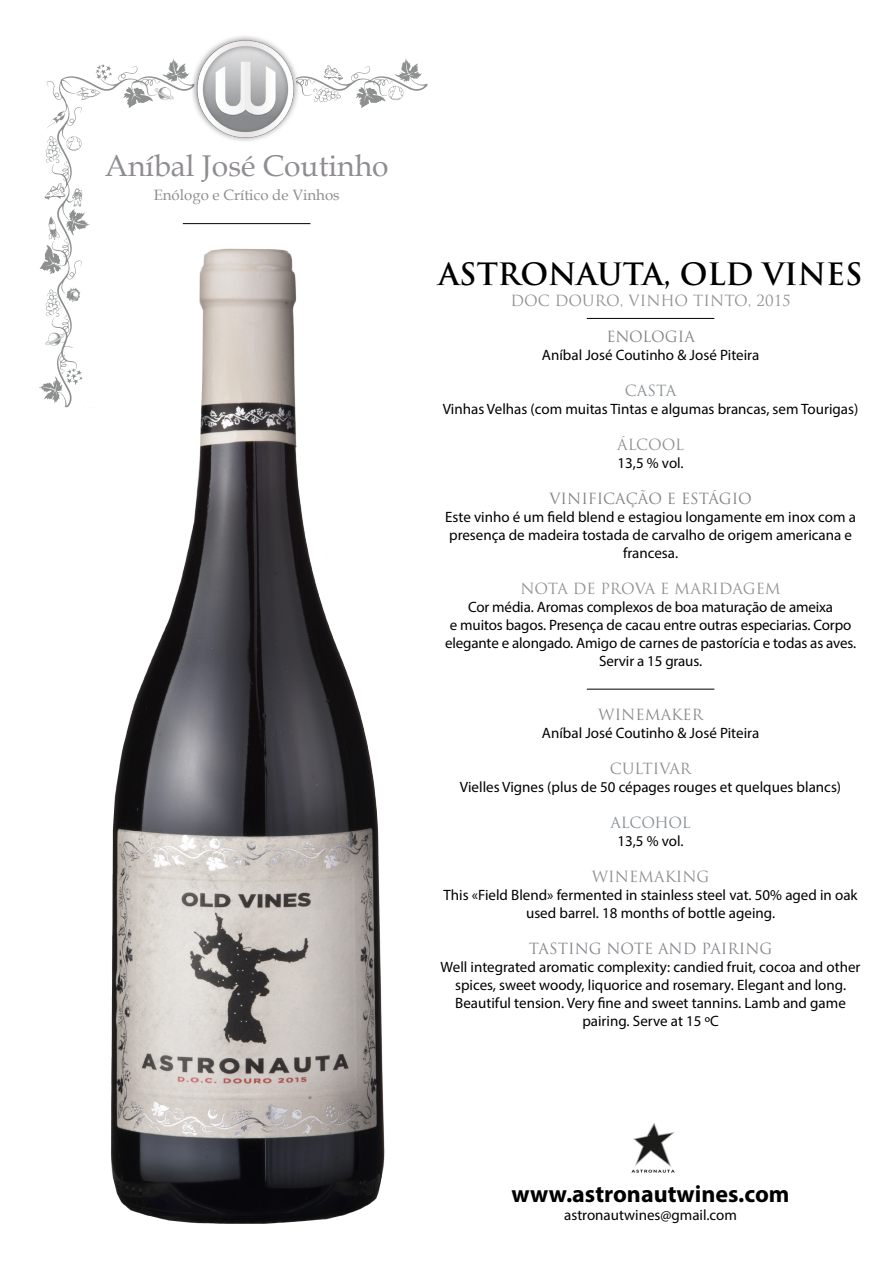
<style>
.page{position:relative;width:893px;height:1263px;background:#fff}
.page>*{position:absolute;margin:0;border:0;box-sizing:border-box;transform-origin:0 0}
.t1{font:700 30px "Trajan Pro";color:#000}
.t2{font:30px "Book Antiqua";color:#908d92}
.t3{font:700 24px "Myriad Pro";color:#000}
.t4{font:15px/18px "Myriad Pro";color:#000;text-align:center}
.t5{font:15px "Trajan Pro";color:#848485}
.t6{font:15px "Trajan Pro";color:#919293}
.t7{font:15px "Book Antiqua";color:#908d92}
.t8{font:15px "Trajan Pro";letter-spacing:-.005em;color:#929195}
.t9{font:15px "Trajan Pro";color:#87878d}
.t10{font:15px "Trajan Pro";letter-spacing:-.015em;color:#8b9094}
.t11{font:15px "Trajan Pro";color:#8d8f92}
.t12{font:15px "Trajan Pro";color:#8a8b89}
.t13{font:15px "Trajan Pro";color:#918e92}
.t14{font:15px "Trajan Pro";letter-spacing:-.01em;color:#909290}
</style>
<div class="page">
<svg style="left:47px;top:72px;width:380px;height:296px"></svg>
<svg style="left:313px;top:86px;width:28px;height:16px"></svg>
<svg style="left:421px;top:209px;width:6px;height:26px"></svg>
<svg style="left:45px;top:289px;width:16px;height:28px"></svg>
<svg style="left:96px;top:64px;width:16px;height:17px"></svg>
<svg style="left:39px;top:368px;width:44px;height:40px"></svg>
<svg style="left:76px;top:87px;width:24px;height:13px"></svg>
<svg style="left:123px;top:58px;width:66px;height:50px"></svg>
<svg style="left:45px;top:333px;width:19px;height:13px"></svg>
<svg style="left:47px;top:111px;width:18px;height:17px"></svg>
<svg style="left:68px;top:287px;width:13px;height:15px"></svg>
<svg style="left:324px;top:65px;width:19px;height:15px"></svg>
<svg style="left:40px;top:183px;width:50px;height:91px"></svg>
<svg style="left:356px;top:58px;width:66px;height:50px"></svg>
<svg style="left:45px;top:136px;width:37px;height:27px"></svg>
<img style="left:193px;top:36px;width:105px;height:105px">
<img style="left:89px;top:235px;width:314px;height:989px">
<img style="left:631px;top:1122px;width:44px;height:51px">
<hr style="left:587px;top:689px;width:127px;height:1px;background:#000">
<hr style="left:587px;top:318px;width:127px;height:1px;background:#000">
<hr style="left:183px;top:223px;width:127px;height:1px;background:#000">
<h1 class="t2" style="left:105px;top:144px;width:285px">Aníbal José Coutinho</h1>
<p class="t7" style="left:154px;top:184px;width:187px">Enólogo e Crítico de Vinhos</p>
<h1 class="t1" style="left:438px;top:255px;width:426px">ASTRONAUTA, OLD VINES</h1>
<p class="t6" style="left:510px;top:291px;width:282px">DOC DOURO, VINHO TINTO, 2015</p>
<p class="t5" style="left:606px;top:327px;width:90px">ENOLOGIA</p>
<p class="t4" style="left:542px;top:346px;width:219px">Aníbal José Coutinho &amp; José Piteira</p>
<p class="t10" style="left:625px;top:381px;width:53px">CASTA</p>
<p class="t4" style="left:443px;top:400px;width:417px">Vinhas Velhas (com muitas Tintas e algumas brancas, sem Tourigas)</p>
<p class="t14" style="left:617px;top:435px;width:68px">ÁLCOOL</p>
<p class="t4" style="left:617px;top:454px;width:68px">13,5 % vol.</p>
<p class="t5" style="left:549px;top:489px;width:204px">VINIFICAÇÃO E ESTÁGIO</p>
<p class="t4" style="left:445px;top:508px;width:412px">Este vinho é um field blend e estagiou longamente em inox com a presença de madeira tostada de carvalho de origem americana e francesa.</p>
<p class="t8" style="left:520px;top:579px;width:262px">NOTA DE PROVA E MARIDAGEM</p>
<p class="t4" style="left:445px;top:598px;width:412px">Cor média. Aromas complexos de boa maturação de ameixa<br>e muitos bagos. Presença de cacau entre outras especiarias. Corpo elegante e alongado. Amigo de carnes de pastorícia e todas as aves.<br>Servir a 15 graus.</p>
<p class="t12" style="left:598px;top:705px;width:106px">WINEMAKER</p>
<p class="t4" style="left:542px;top:724px;width:219px">Aníbal José Coutinho &amp; José Piteira</p>
<p class="t13" style="left:610px;top:759px;width:83px">CULTIVAR</p>
<p class="t4" style="left:460px;top:778px;width:383px">Vielles Vignes (plus de 50 cépages rouges et quelques blancs)</p>
<p class="t10" style="left:610px;top:813px;width:82px">ALCOHOL</p>
<p class="t4" style="left:617px;top:832px;width:68px">13,5 % vol.</p>
<p class="t11" style="left:592px;top:867px;width:119px">WINEMAKING</p>
<p class="t4" style="left:444px;top:886px;width:416px">This «Field Blend» fermented in stainless steel vat. 50% aged in oak used barrel. 18 months of bottle ageing.</p>
<p class="t9" style="left:529px;top:939px;width:245px">TASTING NOTE AND PAIRING</p>
<p class="t4" style="left:441px;top:958px;width:421px">Well integrated aromatic complexity: candied fruit, cocoa and other spices, sweet woody, liquorice and rosemary. Elegant and long.<br>Beautiful tension. Very fine and sweet tannins. Lamb and game pairing. Serve at 15 ºC</p>
<h2 class="t3" style="left:512px;top:1179px;width:279px">www.astronautwines.com</h2>
<p class="t4" style="left:564px;top:1206px;width:174px">astronautwines@gmail.com</p>
</div>
